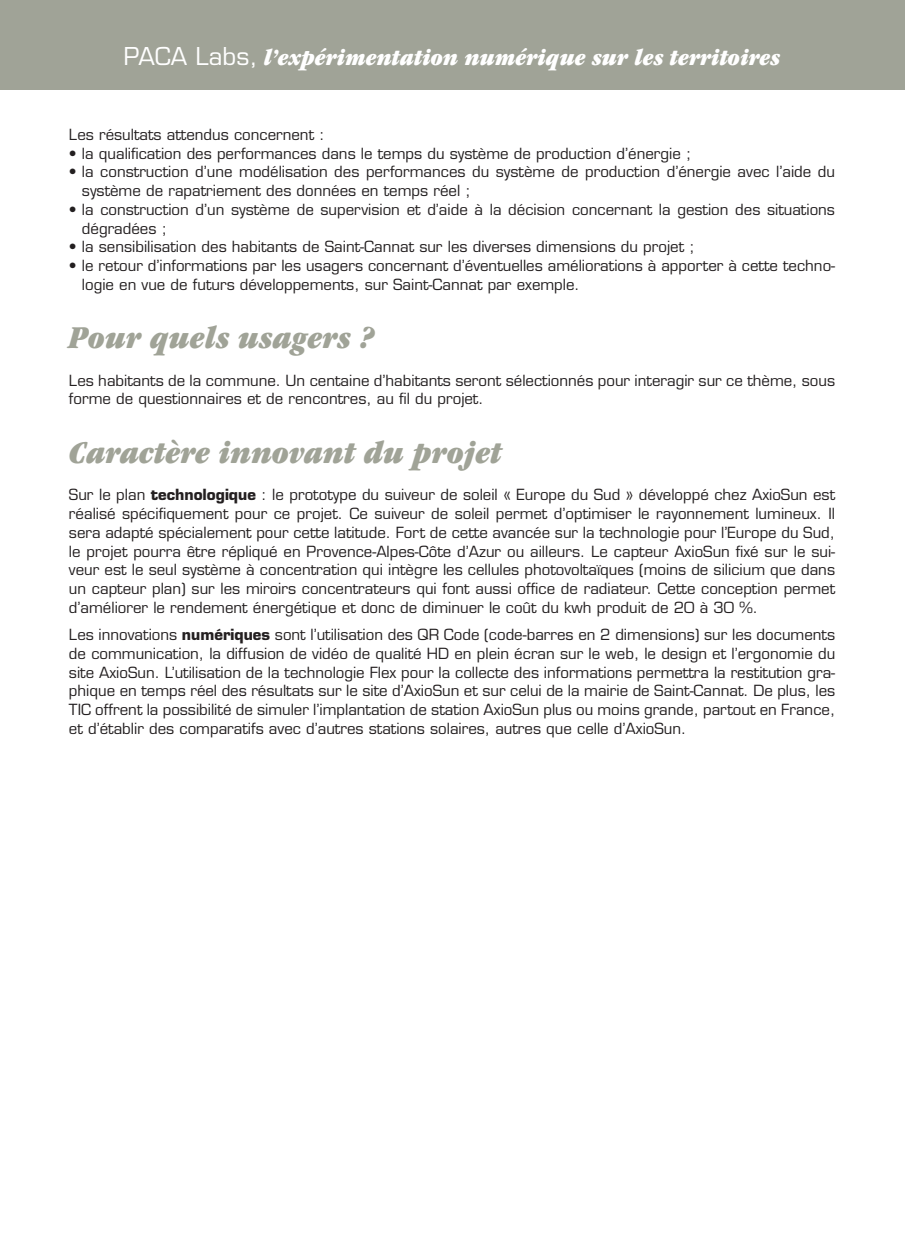
<style>
.page{position:relative;width:905px;height:1257px;background:#fff}
.page>*{position:absolute;margin:0;border:0;box-sizing:border-box;transform-origin:0 0}
.sous_titre{font:33px "ITC Garamond Std Ult Narrow Ita";color:#a0a397}
.t1{font:24px "ITC Garamond Std Ult Narrow Ita";color:#fff}
.texte{font:15px/18.8px "Eurostile LT Std";color:#231f20}
.s1{font-family:"Eurostile"}
.s2{font-weight:700}
</style>
<div class="page">
<div style="left:0;top:0;width:904px;height:90px;background:#a0a397"></div>
<h2 class="t1" style="left:124px;top:43px;width:657px"><span class="s1">PACA Labs,</span> l’expérimentation numérique sur les territoires</h2>
<p class="texte" style="left:69px;top:125px;width:257px">Les résultats attendus concernent :</p>
<p class="texte" style="left:69px;top:144px;width:623px">• la qualification des performances dans le temps du système de production d’énergie ;</p>
<p class="texte" style="left:82px;top:162px;width:754px;text-indent:-13px">• la construction d’une modélisation des performances du système de production d’énergie avec l’aide du système de rapatriement des données en temps réel ;</p>
<p class="texte" style="left:82px;top:200px;width:754px;text-indent:-13px">• la construction d’un système de supervision et d’aide à la décision concernant la gestion des situations dégradées ;</p>
<p class="texte" style="left:69px;top:237px;width:626px">• la sensibilisation des habitants de Saint-Cannat sur les diverses dimensions du projet ;</p>
<p class="texte" style="left:82px;top:256px;width:754px;text-indent:-13px">• le retour d’informations par les usagers concernant d’éventuelles améliorations à apporter à cette techno&shy;logie en vue de futurs développements, sur Saint-Cannat par exemple.</p>
<p class="sous_titre" style="left:69px;top:319px;width:307px">Pour quels usagers ?</p>
<p class="texte" style="left:69px;top:371px;width:767px">Les habitants de la commune. Un centaine d’habitants seront sélectionnés pour interagir sur ce thème, sous forme de questionnaires et de rencontres, au fil du projet.</p>
<p class="sous_titre" style="left:69px;top:434px;width:434px">Caractère innovant du projet</p>
<p class="texte" style="left:69px;top:485px;width:767px;text-align:justify">Sur le plan <span class="s2">technologique</span> : le prototype du suiveur de soleil « Europe du Sud » développé chez AxioSun est réalisé spécifiquement pour ce projet. Ce suiveur de soleil permet d’optimiser le rayonnement lumineux. Il sera adapté spécialement pour cette latitude. Fort de cette avancée sur la technologie pour l’Europe du Sud, le projet pourra être répliqué en Provence-Alpes-Côte d’Azur ou ailleurs. Le capteur AxioSun fixé sur le sui&shy;veur est le seul système à concentration qui intègre les cellules photovoltaïques (moins de silicium que dans un capteur plan) sur les miroirs concentrateurs qui font aussi office de radiateur. Cette conception permet d’améliorer le rendement énergétique et donc de diminuer le coût du kwh produit de 20 à 30 %.</p>
<p class="texte" style="left:69px;top:625px;width:767px;text-align:justify">Les innovations <span class="s2">numériques</span> sont l’utilisation des QR Code (code-barres en 2 dimensions) sur les documents de communication, la diffusion de vidéo de qualité HD en plein écran sur le web, le design et l’ergonomie du site AxioSun. L’utilisation de la technologie Flex pour la collecte des informations permettra la restitution gra&shy;phique en temps réel des résultats sur le site d’AxioSun et sur celui de la mairie de Saint-Cannat. De plus, les TIC offrent la possibilité de simuler l’implantation de station AxioSun plus ou moins grande, partout en France, et d’établir des comparatifs avec d’autres stations solaires, autres que celle d’AxioSun.</p>
</div>
